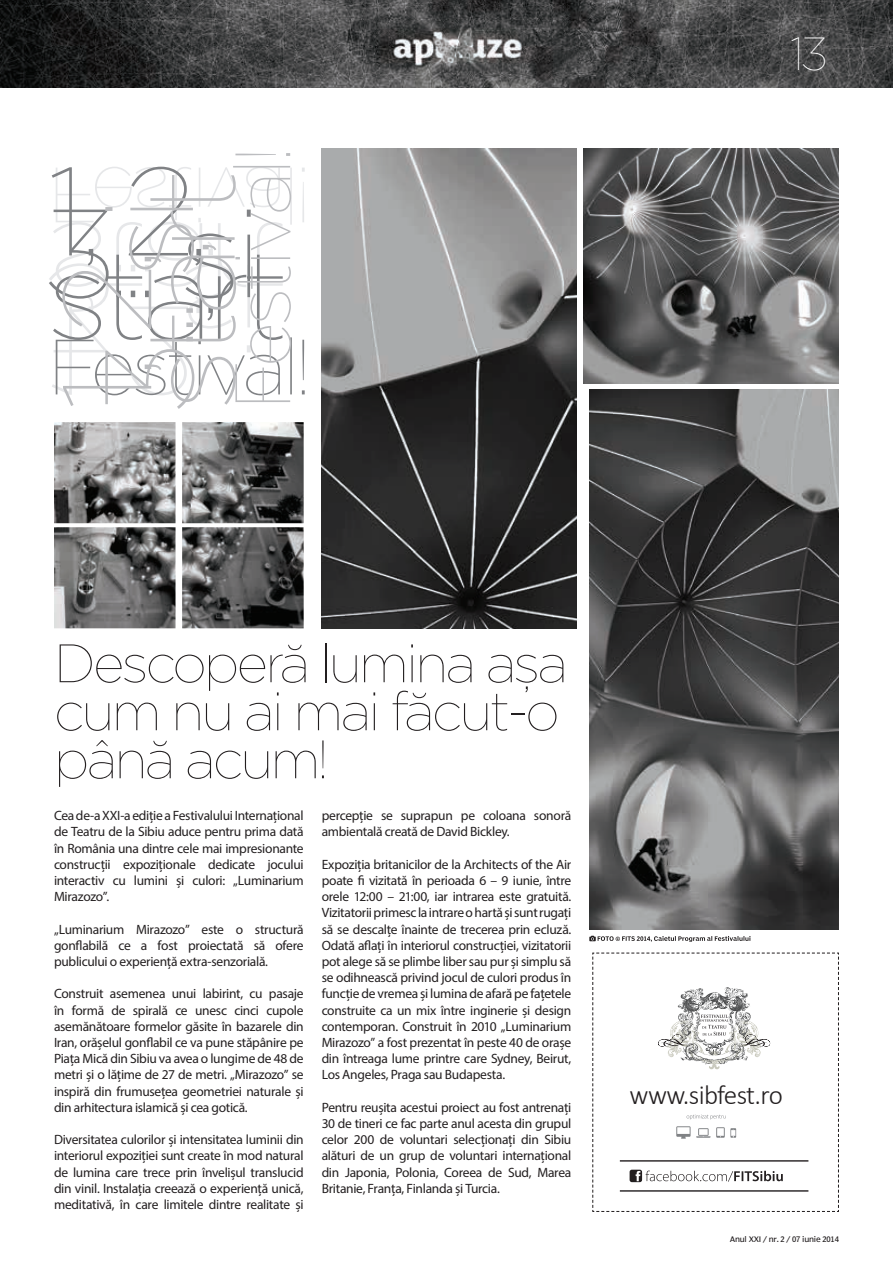
<style>
.page{position:relative;width:893px;height:1263px;background:#fff}
.page>*{position:absolute;margin:0;border:0;box-sizing:border-box;transform-origin:0 0}
.t1{font:100 54px/48px "Gotham";letter-spacing:-.05em;color:#231f20}
.t2{font:100 46.5px "Gotham";color:#fff}
.t3{font:300 27.15px "Calibri";letter-spacing:-.025em;color:#231f20}
.t4{font:13.5px/16.2px "Myriad Pro";letter-spacing:-.02em;color:#231f20;text-align:justify}
.t5{font:7.5px "Poynter Agate Regular One";letter-spacing:-.025em;color:#231f20}
</style>
<div class="page">
<img style="left:0;top:0;width:893px;height:87px">
<svg style="left:592px;top:952px;width:247px;height:260px"></svg>
<svg style="left:49px;top:153px;width:256px;height:256px"></svg>
<img style="left:322px;top:149px;width:255px;height:479px">
<img style="left:584px;top:149px;width:255px;height:234px">
<img style="left:589px;top:390px;width:250px;height:539px">
<img style="left:54px;top:422px;width:250px;height:206px">
<svg style="left:589px;top:936px;width:161px;height:6px"></svg>
<h2 class="t2" style="left:790px;top:25px;width:39px">13</h2>
<h1 class="t1" style="left:54px;top:637px;width:515px">Descoperă lumina așa cum nu ai mai făcut-o până acum!</h1>
<p class="t4" style="left:54px;top:807px;width:251px">Cea de-a XXI-a ediție a Festivalului Internațional de Teatru de la Sibiu aduce pentru prima dată în România una dintre cele mai impresionante construcții expoziționale dedicate jocului interactiv cu lumini și culori: „Luminarium Mirazozo”.</p>
<p class="t4" style="left:54px;top:921px;width:251px">„Luminarium Mirazozo” este o structură gonflabilă ce a fost proiectată să ofere publicului o experiență extra-senzorială.</p>
<p class="t4" style="left:54px;top:985px;width:251px">Construit asemenea unui labirint, cu pasaje în formă de spirală ce unesc cinci cupole asemănătoare formelor găsite în bazarele din Iran, orășelul gonflabil ce va pune stăpânire pe Piața Mică din Sibiu va avea o lungime de 48 de metri și o lățime de 27 de metri. „Mirazozo” se inspiră din frumusețea geometriei naturale și din arhitectura islamică și cea gotică.</p>
<p class="t4" style="left:54px;top:1131px;width:251px">Diversitatea culorilor și intensitatea luminii din interiorul expoziției sunt create în mod natural de lumina care trece prin învelișul translucid din vinil. Instalația creează o experiență unică, meditativă, în care limitele dintre realitate și</p>
<p class="t4" style="left:322px;top:807px;width:251px">percepție se suprapun pe coloana sonoră ambientală creată de David Bickley.</p>
<p class="t4" style="left:322px;top:856px;width:251px">Expoziția britanicilor de la Architects of the Air poate fi vizitată în perioada 6 – 9 iunie, între orele 12:00 – 21:00, iar intrarea este gratuită.<br>Vizitatorii primesc la intrare o hartă și sunt rugați să se descalțe înainte de trecerea prin ecluză.<br>Odată aflați în interiorul construcției, vizitatorii pot alege să se plimbe liber sau pur și simplu să se odihnească privind jocul de culori produs în funcție de vremea și lumina de afară pe fațetele construite ca un mix între inginerie și design contemporan. Construit în 2010 „Luminarium Mirazozo” a fost prezentat în peste 40 de orașe din întreaga lume printre care Sydney, Beirut, Los Angeles, Praga sau Budapesta.</p>
<p class="t4" style="left:322px;top:1099px;width:251px">Pentru reușita acestui proiect au fost antrenați 30 de tineri ce fac parte anul acesta din grupul celor 200 de voluntari selecționați din Sibiu alături de un grup de voluntari internațional din Japonia, Polonia, Coreea de Sud, Marea Britanie, Franța, Finlanda și Turcia.</p>
<h3 class="t3" style="left:630px;top:1078px;width:155px">www.sibfest.ro</h3>
<p class="t5" style="left:730px;top:1235px;width:111px">Anul XXI / nr. 2 / 07 iunie 2014</p>
</div>
